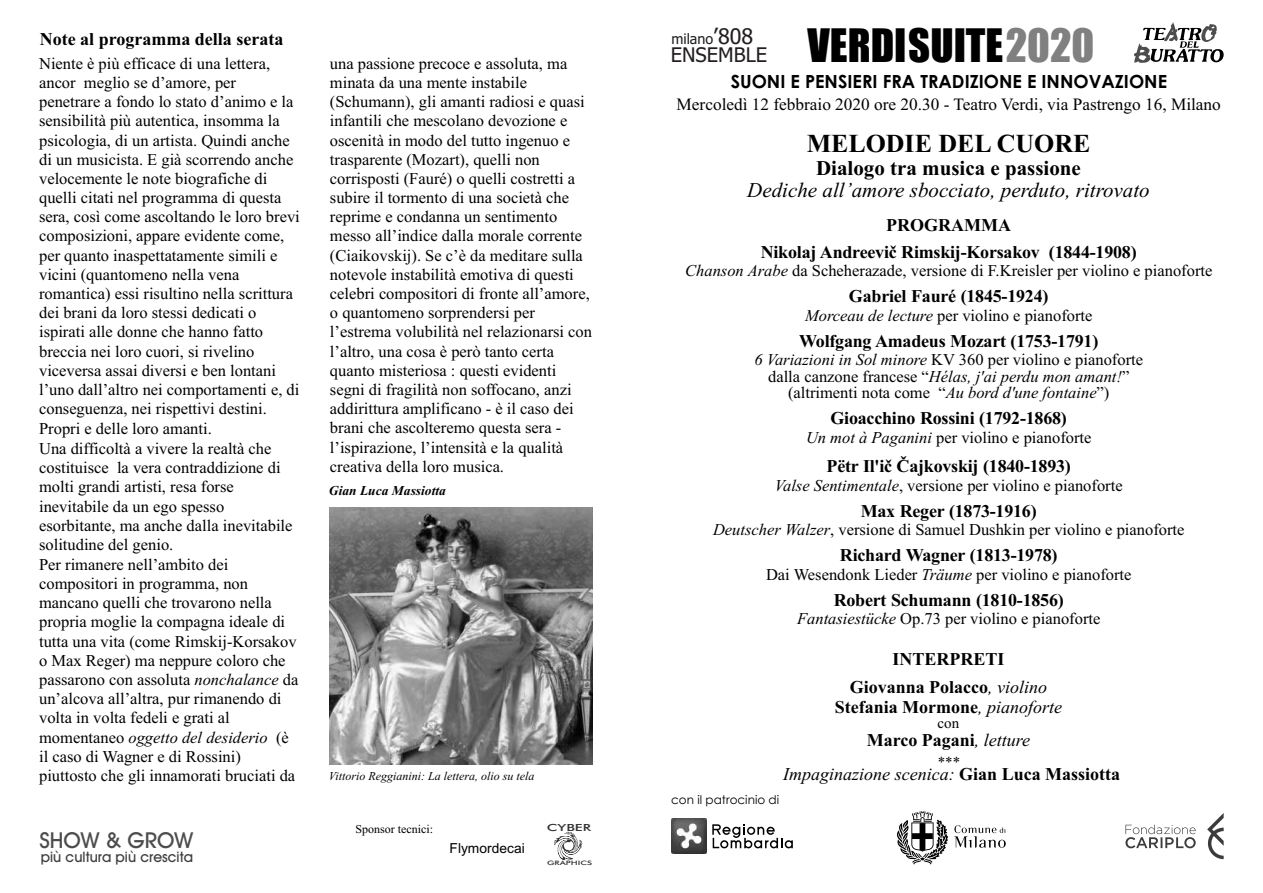
<style>
.page{position:relative;width:1263px;height:893px;background:#fff}
.page>*{position:absolute;margin:0;border:0;box-sizing:border-box;transform-origin:0 0}
.t1{font:42.6px "Impact";color:#000}
.t2{font:700 25.95px "Times New Roman";color:#000}
.t3{font:500 22.05px "Avant Garde IT Cby BT";color:#4d4d4d}
.t4{font:italic 21px "Times New Roman";color:#000}
.t5{font:700 21px "Times New Roman";color:#000}
.t6{font:20.25px "Tahoma";color:#231f20}
.t7{font:700 18.15px "Century Gothic";color:#000}
.t8{font:700 18px/27.6px "Times New Roman";letter-spacing:-.01em;color:#000;text-align:center}
.t9{font:italic 18px "Times New Roman";color:#000}
.t10{font:17.25px "Times New Roman";color:#000}
.t11{font:16.5px/19.2px "Times New Roman";color:#000}
.t12{font:15px "Times New Roman";color:#000}
.t13{font:500 14.55px "Avant Garde IT Cby BT";color:#404040}
.t14{font:14.25px "Tahoma";color:#231f20}
.t15{font:13.8px "Arial";color:#000}
.t16{font:italic 700 13.5px "Times New Roman";color:#000}
.t17{font:italic 12px "Times New Roman";color:#000}
.t18{font:12px "Century Gothic";color:#000}
.t19{font:12px "Times New Roman";color:#000}
.t20{font:500 9.75px "Futura BT";color:#333;scale:1.52 1}
.t21{font:500 6.15px "Futura BT";color:#333;scale:1.52 1}
.s1{font-style:italic}
.s2{color:#808080}
.s3{font-size:21.45px}
.s4{font-weight:400;font-style:italic}
.s5{font-weight:700;font-style:normal}
</style>
<div class="page">
<svg style="left:554px;top:831px;width:28px;height:29px"></svg>
<svg style="left:1134px;top:22px;width:90px;height:41px"></svg>
<svg style="left:954px;top:825px;width:52px;height:23px"></svg>
<svg style="left:897px;top:811px;width:51px;height:54px"></svg>
<img style="left:671px;top:819px;width:36px;height:35px">
<svg style="left:712px;top:824px;width:81px;height:24px"></svg>
<svg style="left:1125px;top:813px;width:99px;height:46px"></svg>
<img style="left:330px;top:508px;width:262px;height:257px">
<p class="t8" style="left:40px;top:27px;width:245px">Note al programma della serata</p>
<p class="t11" style="left:39px;top:55px;width:262px">Niente è più efficace di una lettera, ancor meglio se d’amore, per penetrare a fondo lo stato d’animo e la sensibilità più autentica, insomma la psicologia, di un artista. Quindi anche di un musicista. E già scorrendo anche velocemente le note biografiche di quelli citati nel programma di questa sera, così come ascoltando le loro brevi composizioni, appare evidente come, per quanto inaspettatamente simili e vicini (quantomeno nella vena romantica) essi risultino nella scrittura dei brani da loro stessi dedicati o ispirati alle donne che hanno fatto breccia nei loro cuori, si rivelino viceversa assai diversi e ben lontani l’uno dall’altro nei comportamenti e, di conseguenza, nei rispettivi destini.<br>Propri e delle loro amanti.<br>Una difficoltà a vivere la realtà che costituisce la vera contraddizione di molti grandi artisti, resa forse inevitabile da un ego spesso esorbitante, ma anche dalla inevitabile solitudine del genio.<br>Per rimanere nell’ambito dei compositori in programma, non mancano quelli che trovarono nella propria moglie la compagna ideale di tutta una vita (come Rimskij-Korsakov o Max Reger) ma neppure coloro che passarono con assoluta <span class="s1">nonchalance</span> da un’alcova all’altra, pur rimanendo di volta in volta fedeli e grati al momentaneo <span class="s1">oggetto del desiderio</span> (è il caso di Wagner e di Rossini) piuttosto che gli innamorati bruciati da</p>
<h3 class="t3" style="left:39px;top:832px;width:155px">SHOW &amp; GROW</h3>
<p class="t13" style="left:41px;top:851px;width:154px">più cultura più crescita</p>
<p class="t11" style="left:330px;top:55px;width:264px">una passione precoce e assoluta, ma minata da una mente instabile (Schumann), gli amanti radiosi e quasi infantili che mescolano devozione e oscenità in modo del tutto ingenuo e trasparente (Mozart), quelli non corrisposti (Fauré) o quelli costretti a subire il tormento di una società che reprime e condanna un sentimento messo all’indice dalla morale corrente (Ciaikovskij). Se c’è da meditare sulla notevole instabilità emotiva di questi celebri compositori di fronte all’amore, o quantomeno sorprendersi per l’estrema volubilità nel relazionarsi con l’altro, una cosa è però tanto certa quanto misteriosa : questi evidenti segni di fragilità non soffocano, anzi addirittura amplificano - è il caso dei brani che ascolteremo questa sera - l’ispirazione, l’intensità e la qualità creativa della loro musica.</p>
<p class="t16" style="left:329px;top:486px;width:119px">Gian Luca Massiotta</p>
<p class="t17" style="left:329px;top:772px;width:207px">Vittorio Reggianini: La lettera, olio su tela</p>
<p class="t19" style="left:355px;top:825px;width:79px">Sponsor tecnici:</p>
<p class="t15" style="left:450px;top:843px;width:77px">Flymordecai</p>
<p class="t20" style="left:547px;top:824px;width:31px">CYBER</p>
<p class="t21" style="left:547px;top:860px;width:31px">GRAPHICS</p>
<h1 class="t1" style="left:808px;top:28px;width:288px">VERDISUITE<span class="s2">2020</span></h1>
<p class="t14" style="left:671px;top:33px;width:83px">milano<span class="s3">’808</span></p>
<p class="t6" style="left:671px;top:46px;width:98px">ENSEMBLE</p>
<p class="t7" style="left:731px;top:74px;width:438px">SUONI E PENSIERI FRA TRADIZIONE E INNOVAZIONE</p>
<p class="t10" style="left:677px;top:98px;width:546px">Mercoledì 12 febbraio 2020 ore 20.30 - Teatro Verdi, via Pastrengo 16, Milano</p>
<h2 class="t2" style="left:807px;top:134px;width:285px">MELODIE DEL CUORE</h2>
<p class="t5" style="left:816px;top:161px;width:266px">Dialogo tra musica e passione</p>
<p class="t4" style="left:747px;top:183px;width:404px">Dediche all’amore sbocciato, perduto, ritrovato</p>
<p class="t8" style="left:886px;top:213px;width:126px">PROGRAMMA</p>
<p class="t8" style="left:761px;top:240px;width:377px">Nikolaj Andreevič Rimskij-Korsakov (1844-1908)</p>
<p class="t11" style="left:685px;top:263px;width:529px"><span class="s1">Chanson Arabe</span> da Scheherazade, versione di F.Kreisler per violino e pianoforte</p>
<p class="t8" style="left:849px;top:284px;width:201px">Gabriel Fauré (1845-1924)</p>
<p class="t11" style="left:805px;top:307px;width:289px"><span class="s1">Morceau de lecture</span> per violino e pianoforte</p>
<p class="t8" style="left:799px;top:329px;width:301px">Wolfgang Amadeus Mozart (1753-1791)</p>
<p class="t11" style="left:754px;top:353px;width:390px;line-height:16.5px;text-align:center"><span class="s1">6 Variazioni in Sol minore</span> KV 360 per violino e pianoforte dalla canzone francese “<span class="s1">Hélas, j'ai perdu mon amant!</span>” (altrimenti nota come <span class="s1">Au bord d'une fontaine</span> )</p>
<p class="t11" style="left:938px;top:385px;width:9px">“</p>
<p class="t11" style="left:1097px;top:385px;width:9px">”</p>
<p class="t8" style="left:830px;top:406px;width:238px">Gioacchino Rossini (1792-1868)</p>
<p class="t11" style="left:806px;top:429px;width:287px"><span class="s1">Un mot à Paganini</span> per violino e pianoforte</p>
<p class="t8" style="left:826px;top:454px;width:246px">Pëtr Il'ič Čajkovskij (1840-1893)</p>
<p class="t11" style="left:775px;top:477px;width:349px"><span class="s1">Valse Sentimentale</span>, versione per violino e pianoforte</p>
<p class="t8" style="left:861px;top:499px;width:178px">Max Reger (1873-1916)</p>
<p class="t11" style="left:713px;top:522px;width:473px"><span class="s1">Deutscher Walzer</span>, versione di Samuel Dushkin per violino e pianoforte</p>
<p class="t8" style="left:840px;top:543px;width:219px">Richard Wagner (1813-1978)</p>
<p class="t11" style="left:766px;top:566px;width:367px">Dai Wesendonk Lieder <span class="s1">Träume</span> per violino e pianoforte</p>
<p class="t8" style="left:834px;top:588px;width:232px">Robert Schumann (1810-1856)</p>
<p class="t11" style="left:797px;top:611px;width:305px"><span class="s1">Fantasiestücke</span> Op.73 per violino e pianoforte</p>
<p class="t8" style="left:850px;top:647px;width:199px">INTERPRETI<br>Giovanna Polacco<span class="s4">, violino</span></p>
<p class="t8" style="left:835px;top:695px;width:229px">Stefania Mormone<span class="s4">, pianoforte</span></p>
<p class="t12" style="left:937px;top:718px;width:23px">con</p>
<p class="t8" style="left:867px;top:728px;width:165px">Marco Pagani<span class="s4">, letture</span></p>
<p class="t12" style="left:938px;top:757px;width:24px">***</p>
<p class="t9" style="left:783px;top:768px;width:338px">Impaginazione scenica: <span class="s5">Gian Luca Massiotta</span></p>
<p class="t18" style="left:671px;top:795px;width:109px">con il patrocinio di</p>
</div>
